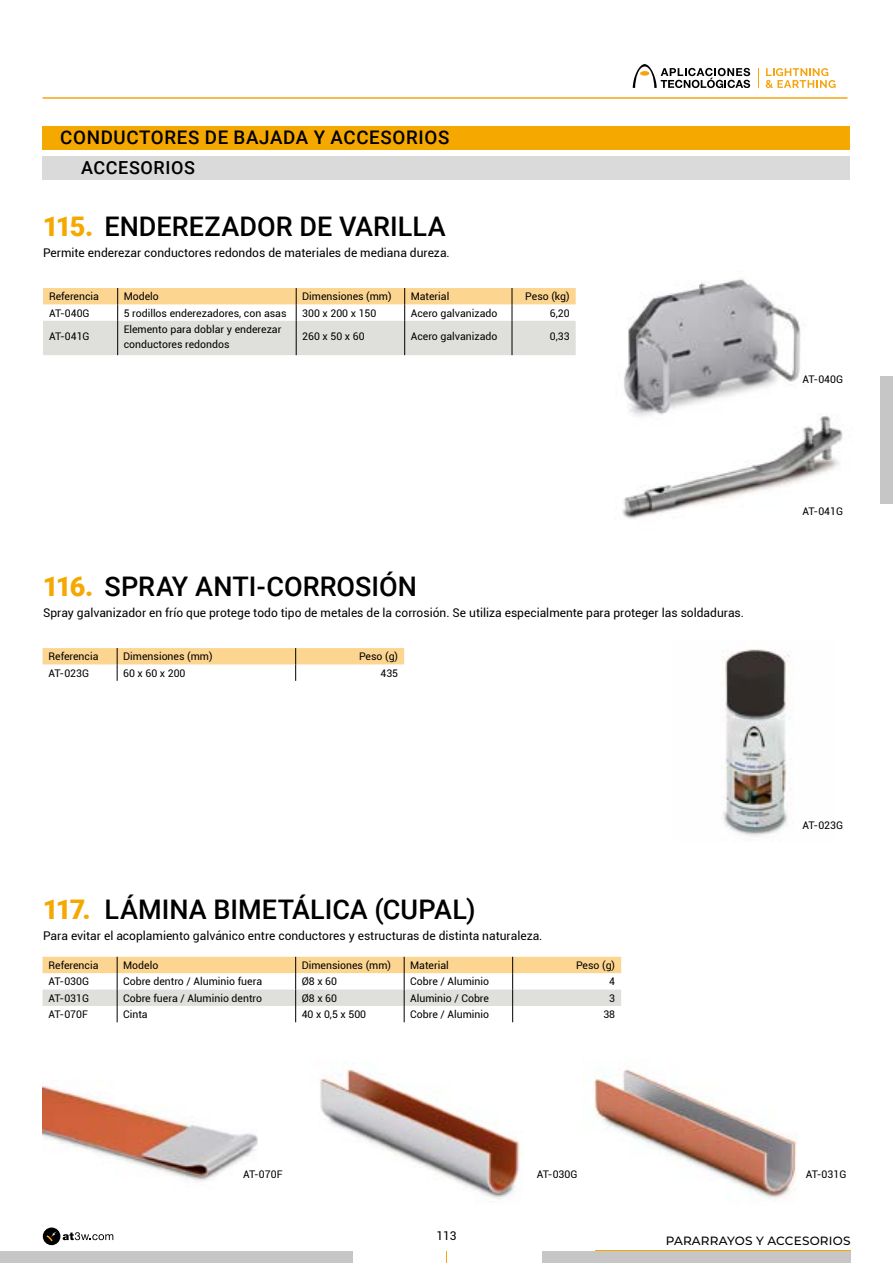
<style>
.page{position:relative;width:893px;height:1263px;background:#fff}
.page>*{position:absolute;margin:0;border:0;box-sizing:border-box;transform-origin:0 0}
.t1{font:500 27px "Roboto";color:#000}
.t2{font:900 27px "Roboto";color:#f5a900}
.t3{font:500 18.75px "Roboto";letter-spacing:.035em;color:#000}
.t4{font:500 18px "Roboto";letter-spacing:.035em;color:#000}
.t5{font:12px "Roboto";color:#000}
.t6{font:500 12px "Montserrat";letter-spacing:.015em;color:#000}
.t7{font:10.5px/15px "Roboto";color:#000}
.s1{font-weight:900;color:#f5a900}
</style>
<div class="page">
<div style="left:542px;top:1251px;width:308px;height:12px;background:#c6c6c6"></div>
<div style="left:0;top:1251px;width:353px;height:12px;background:#c6c6c6"></div>
<div style="left:880px;top:376px;width:13px;height:128px;background:#c6c6c6"></div>
<hr style="left:43px;top:97px;width:804px;height:2px;background:#f6a30d">
<svg style="left:633px;top:64px;width:117px;height:24px"></svg>
<div style="left:640px;top:71px;width:9px;height:5px;background:#f6a30d;border-radius:50%"></div>
<svg style="left:766px;top:68px;width:70px;height:20px"></svg>
<svg style="left:758px;top:68px;width:1px;height:20px"></svg>
<svg style="left:446px;top:1251px;width:1px;height:12px"></svg>
<div style="left:43px;top:126px;width:807px;height:23px;background:#f5a900"></div>
<img style="left:622px;top:416px;width:221px;height:103px">
<img style="left:721px;top:649px;width:70px;height:188px">
<img style="left:319px;top:1063px;width:203px;height:139px">
<img style="left:582px;top:1069px;width:216px;height:132px">
<img style="left:622px;top:279px;width:185px;height:146px">
<img style="left:43px;top:1086px;width:215px;height:95px">
<svg style="left:43px;top:288px;width:533px;height:67px"></svg>
<hr style="left:117px;top:321px;width:1px;height:34px;background:#000">
<hr style="left:296px;top:321px;width:1px;height:34px;background:#000">
<hr style="left:404px;top:321px;width:1px;height:34px;background:#000">
<hr style="left:512px;top:321px;width:1px;height:34px;background:#000">
<svg style="left:43px;top:957px;width:578px;height:65px"></svg>
<svg style="left:43px;top:648px;width:361px;height:33px"></svg>
<div style="left:43px;top:157px;width:807px;height:23px;background:#dadada"></div>
<svg style="left:63px;top:1232px;width:50px;height:8px"></svg>
<div style="left:43px;top:1227px;width:17px;height:18px;background:#000;border-radius:50%"></div>
<svg style="left:47px;top:1231px;width:10px;height:10px"></svg>
<h2 class="t3" style="left:60px;top:124px;width:391px">CONDUCTORES DE BAJADA Y ACCESORIOS</h2>
<h3 class="t4" style="left:81px;top:155px;width:116px">ACCESORIOS</h3>
<h1 class="t1" style="left:43px;top:208px;width:405px"><span class="s1">115.</span> ENDEREZADOR DE VARILLA</h1>
<p class="t5" style="left:43px;top:245px;width:408px">Permite enderezar conductores redondos de materiales de mediana dureza.</p>
<p class="t7" style="left:49px;top:289px;width:51px">Referencia</p>
<p class="t7" style="left:124px;top:289px;width:37px">Modelo</p>
<p class="t7" style="left:302px;top:289px;width:91px">Dimensiones (mm)</p>
<p class="t7" style="left:411px;top:289px;width:40px">Material</p>
<p class="t7" style="left:525px;top:289px;width:46px">Peso (kg)</p>
<p class="t7" style="left:49px;top:305px;width:42px">AT-040G</p>
<p class="t7" style="left:124px;top:305px;width:164px">5 rodillos enderezadores, con asas</p>
<p class="t7" style="left:302px;top:305px;width:76px">300 x 200 x 150</p>
<p class="t7" style="left:411px;top:305px;width:88px">Acero galvanizado</p>
<p class="t7" style="left:550px;top:305px;width:21px">6,20</p>
<p class="t7" style="left:49px;top:329px;width:42px">AT-041G</p>
<p class="t7" style="left:124px;top:321px;width:159px">Elemento para doblar y enderezar conductores redondos</p>
<p class="t7" style="left:302px;top:329px;width:64px">260 x 50 x 60</p>
<p class="t7" style="left:411px;top:329px;width:88px">Acero galvanizado</p>
<p class="t7" style="left:550px;top:329px;width:21px">0,33</p>
<h1 class="t1" style="left:43px;top:568px;width:376px"><span class="s1">116.</span> SPRAY ANTI-CORROSIÓN</h1>
<p class="t5" style="left:43px;top:605px;width:703px">Spray galvanizador en frío que protege todo tipo de metales de la corrosión. Se utiliza especialmente para proteger las soldaduras.</p>
<p class="t7" style="left:49px;top:649px;width:51px">Referencia</p>
<p class="t7" style="left:123px;top:649px;width:91px">Dimensiones (mm)</p>
<p class="t7" style="left:359px;top:649px;width:41px">Peso (g)</p>
<p class="t7" style="left:49px;top:665px;width:42px">AT-023G</p>
<p class="t7" style="left:123px;top:665px;width:64px">60 x 60 x 200</p>
<p class="t7" style="left:380px;top:665px;width:19px">435</p>
<h1 class="t2" style="left:43px;top:890px;width:49px">117.</h1>
<h1 class="t1" style="left:104px;top:890px;width:373px">LÁMINA BIMETÁLICA (CUPAL)</h1>
<p class="t5" style="left:43px;top:927px;width:501px">Para evitar el acoplamiento galvánico entre conductores y estructuras de distinta naturaleza.</p>
<p class="t7" style="left:49px;top:957px;width:51px">Referencia</p>
<p class="t7" style="left:123px;top:957px;width:37px">Modelo</p>
<p class="t7" style="left:302px;top:957px;width:91px">Dimensiones (mm)</p>
<p class="t7" style="left:410px;top:957px;width:40px">Material</p>
<p class="t7" style="left:576px;top:957px;width:41px">Peso (g)</p>
<p class="t7" style="left:49px;top:974px;width:42px">AT-030G</p>
<p class="t7" style="left:123px;top:974px;width:140px">Cobre dentro / Aluminio fuera</p>
<p class="t7" style="left:302px;top:974px;width:37px">Ø8 x 60</p>
<p class="t7" style="left:410px;top:974px;width:80px">Cobre / Aluminio</p>
<p class="t7" style="left:609px;top:974px;width:7px">4</p>
<p class="t7" style="left:49px;top:990px;width:42px">AT-031G</p>
<p class="t7" style="left:123px;top:990px;width:140px">Cobre fuera / Aluminio dentro</p>
<p class="t7" style="left:302px;top:990px;width:37px">Ø8 x 60</p>
<p class="t7" style="left:410px;top:990px;width:80px">Aluminio / Cobre</p>
<p class="t7" style="left:609px;top:990px;width:7px">3</p>
<p class="t7" style="left:49px;top:1006px;width:41px">AT-070F</p>
<p class="t7" style="left:123px;top:1006px;width:26px">Cinta</p>
<p class="t7" style="left:302px;top:1006px;width:66px">40 x 0,5 x 500</p>
<p class="t7" style="left:410px;top:1006px;width:80px">Cobre / Aluminio</p>
<p class="t7" style="left:603px;top:1006px;width:13px">38</p>
<p class="t7" style="left:802px;top:371px;width:42px">AT-040G</p>
<p class="t7" style="left:802px;top:503px;width:42px">AT-041G</p>
<p class="t7" style="left:802px;top:817px;width:42px">AT-023G</p>
<p class="t7" style="left:243px;top:1166px;width:41px">AT-070F</p>
<p class="t7" style="left:537px;top:1166px;width:42px">AT-030G</p>
<p class="t7" style="left:806px;top:1166px;width:42px">AT-031G</p>
<p class="t5" style="left:436px;top:1227px;width:22px">113</p>
<p class="t6" style="left:666px;top:1232px;width:186px">PARARRAYOS Y ACCESORIOS</p>
</div>
